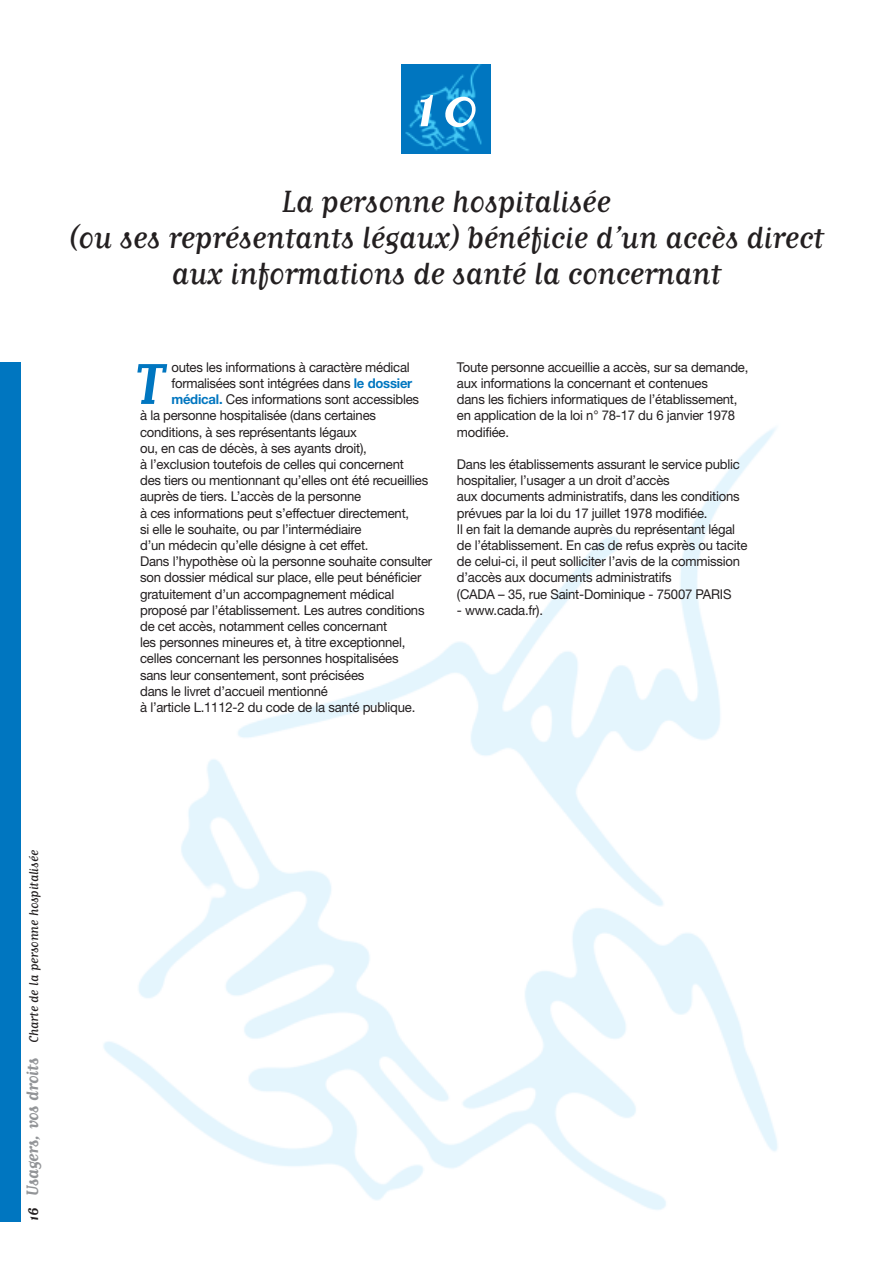
<style>
.page{position:relative;width:893px;height:1263px;background:#fff}
.page>*{position:absolute;margin:0;border:0;box-sizing:border-box;transform-origin:0 0}
.t1{font:67.5px "Matrix Script";color:#fff;scale:1.24 1}
.t2{font:700 67.5px "Matrix Script";color:#0076c0}
.t3{font:36px/36px "Matrix Script";letter-spacing:-.015em;color:#231f20;text-align:center}
.t4{font:15px "Matrix Script";letter-spacing:-.015em;color:#231f20}
.t5{font:13.5px/16.2px "Helvetica Neue";letter-spacing:-.015em;color:#231f20}
.s1{font-weight:700;color:#0076c0}
.s2{font-weight:700;font-size:16.5px}
.s3{font-weight:700;font-size:19.5px;color:#939598}
</style>
<div class="page">
<img style="left:402px;top:64px;width:89px;height:90px">
<img style="left:0;top:427px;width:778px;height:795px">
<div style="left:0;top:362px;width:21px;height:859px;background:#0076c0"></div>
<h1 class="t1" style="left:413px;top:84px;width:55px">10</h1>
<h2 class="t3" style="left:69px;top:187px;width:757px">La personne hospitalisée<br>(ou ses représentants légaux) bénéficie d’un accès direct aux informations de santé la concernant</h2>
<p class="t5" style="left:171px;top:360px;width:240px">outes les informations à caractère médical</p>
<p class="t5" style="left:171px;top:376px;width:242px">formalisées sont intégrées dans <span class="s1">le dossier</span></p>
<p class="t5" style="left:171px;top:393px;width:249px"><span class="s1">médical.</span> Ces informations sont accessibles</p>
<p class="t5" style="left:140px;top:409px;width:237px">à la personne hospitalisée (dans certaines</p>
<p class="t5" style="left:140px;top:425px;width:218px">conditions, à ses représentants légaux</p>
<p class="t5" style="left:140px;top:441px;width:228px">ou, en cas de décès, à ses ayants droit),</p>
<p class="t5" style="left:140px;top:457px;width:265px">à l’exclusion toutefois de celles qui concernent</p>
<p class="t5" style="left:140px;top:474px;width:290px">des tiers ou mentionnant qu’elles ont été recueillies</p>
<p class="t5" style="left:140px;top:490px;width:223px">auprès de tiers. L’accès de la personne</p>
<p class="t5" style="left:140px;top:506px;width:271px">à ces informations peut s’effectuer directement,</p>
<p class="t5" style="left:140px;top:522px;width:223px">si elle le souhaite, ou par l’intermédiaire</p>
<p class="t5" style="left:140px;top:538px;width:230px">d’un médecin qu’elle désigne à cet effet.</p>
<p class="t5" style="left:140px;top:555px;width:294px">Dans l’hypothèse où la personne souhaite consulter</p>
<p class="t5" style="left:140px;top:571px;width:283px">son dossier médical sur place, elle peut bénéficier</p>
<p class="t5" style="left:140px;top:587px;width:256px">gratuitement d’un accompagnement médical</p>
<p class="t5" style="left:140px;top:603px;width:286px">proposé par l’établissement. Les autres conditions</p>
<p class="t5" style="left:140px;top:619px;width:249px">de cet accès, notamment celles concernant</p>
<p class="t5" style="left:140px;top:636px;width:267px">les personnes mineures et, à titre exceptionnel,</p>
<p class="t5" style="left:140px;top:652px;width:260px">celles concernant les personnes hospitalisées</p>
<p class="t5" style="left:140px;top:668px;width:226px">sans leur consentement, sont précisées</p>
<p class="t5" style="left:140px;top:684px;width:189px">dans le livret d’accueil mentionné</p>
<p class="t5" style="left:140px;top:700px;width:277px">à l’article L.1112-2 du code de la santé publique.</p>
<h1 class="t2" style="left:136px;top:341px;width:27px">T</h1>
<p class="t5" style="left:457px;top:360px;width:293px">Toute personne accueillie a accès, sur sa demande, aux informations la concernant et contenues<br>dans les fichiers informatiques de l’établissement, en application de la loi n° 78-17 du 6 janvier 1978 modifiée.</p>
<p class="t5" style="left:457px;top:457px;width:292px">Dans les établissements assurant le service public hospitalier, l’usager a un droit d’accès<br>aux documents administratifs, dans les conditions prévues par la loi du 17 juillet 1978 modifiée.<br>Il en fait la demande auprès du représentant légal de l’établissement. En cas de refus exprès ou tacite de celui-ci, il peut solliciter l’avis de la commission d’accès aux documents administratifs<br>(CADA – 35, rue Saint-Dominique - 75007 PARIS</p>
<p class="t5" style="left:457px;top:603px;width:88px">- www.cada.fr).</p>
<p class="t4" style="left:29px;top:1221px;width:372px;rotate:-90deg"><span class="s2">16</span> <span class="s3">Usagers, vos droits</span> Charte de la personne hospitalisée</p>
</div>
